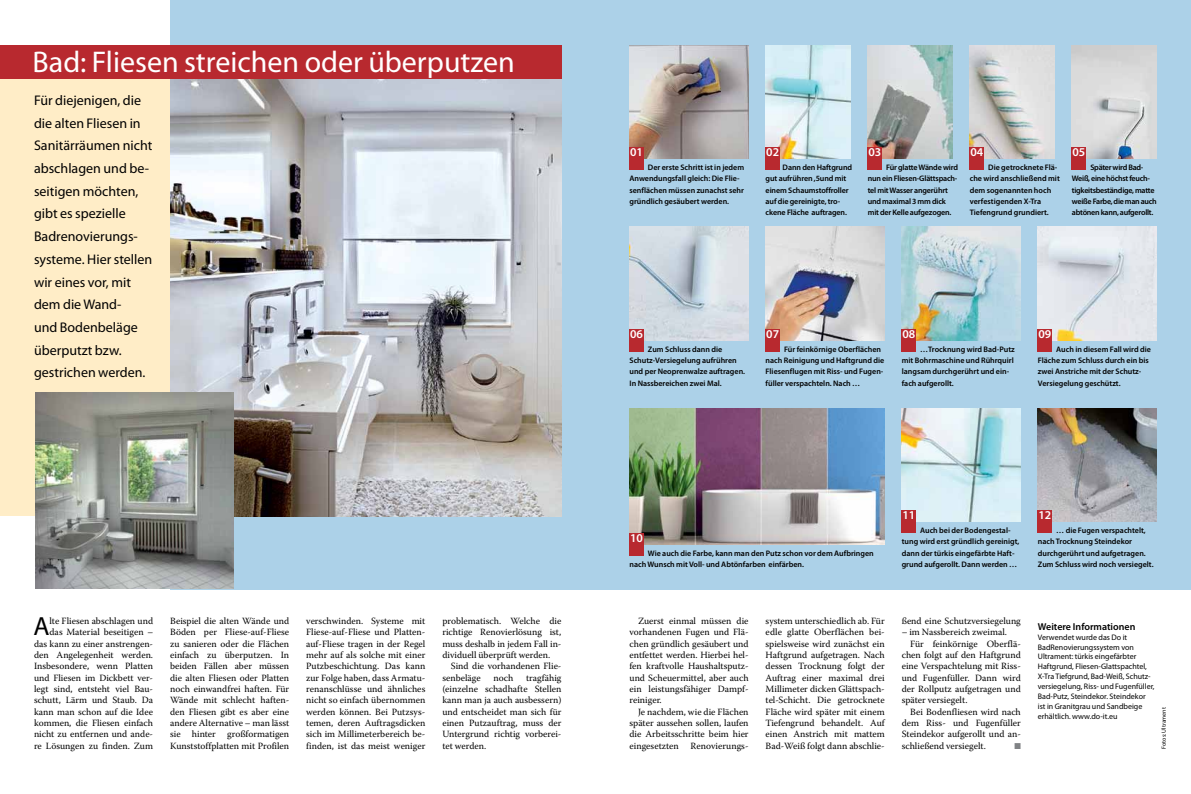
<style>
.page{position:relative;width:1191px;height:794px;background:#fff}
.page>*{position:absolute;margin:0;border:0;box-sizing:border-box;transform-origin:0 0}
.t1{font:30px "Myriad Pro";color:#fff}
.t2{font:26.3px "Myriad Pro";color:#000}
.t3{font:14px/22.7px "Myriad Pro";color:#000}
.t4{font:600 12px "Myriad Pro";color:#fff}
.t5{font:600 10px "Myriad Pro";color:#000}
.t6{font:9.5px/11.3px "Warnock Pro";color:#000;text-align:justify}
.t7{font:8.5px "Zapf Dingbats";color:#808285}
.t8{font:600 8px/11.3px "Myriad Pro";color:#000}
.t9{font:8px/9.9px "Myriad Pro";color:#000}
.t10{font:600 8px/11.3px "Myriad Pro";letter-spacing:-.02em;color:#000}
.t11{font:600 8px/11.3px "Myriad Pro";letter-spacing:-.03em;color:#000}
.t12{font:6px "Myriad Pro";color:#000}
</style>
<div class="page">
<div style="left:595px;top:0;width:596px;height:590px;background:#acd1e8"></div>
<div style="left:170px;top:0;width:425px;height:590px;background:#acd1e8"></div>
<div style="left:0;top:45px;width:561px;height:34px;background:#b8292f"></div>
<div style="left:0;top:79px;width:561px;height:437px;background:#ffedc7"></div>
<img style="left:765px;top:45px;width:85px;height:114px">
<img style="left:867px;top:45px;width:85px;height:114px">
<img style="left:1071px;top:45px;width:86px;height:114px">
<img style="left:969px;top:45px;width:85px;height:114px">
<img style="left:629px;top:45px;width:119px;height:114px">
<img style="left:1037px;top:408px;width:120px;height:114px">
<img style="left:629px;top:227px;width:119px;height:113px">
<img style="left:1037px;top:227px;width:120px;height:113px">
<img style="left:765px;top:227px;width:119px;height:113px">
<img style="left:629px;top:408px;width:255px;height:136px">
<img style="left:901px;top:408px;width:119px;height:114px">
<img style="left:901px;top:227px;width:119px;height:113px">
<div style="left:629px;top:147px;width:14px;height:23px;background:#b8292f"></div>
<div style="left:629px;top:329px;width:14px;height:22px;background:#b8292f"></div>
<div style="left:765px;top:147px;width:15px;height:23px;background:#b8292f"></div>
<div style="left:867px;top:147px;width:15px;height:23px;background:#b8292f"></div>
<div style="left:1071px;top:147px;width:15px;height:23px;background:#b8292f"></div>
<div style="left:969px;top:147px;width:15px;height:23px;background:#b8292f"></div>
<div style="left:1037px;top:329px;width:15px;height:22px;background:#b8292f"></div>
<div style="left:629px;top:533px;width:14px;height:23px;background:#b8292f"></div>
<div style="left:901px;top:510px;width:15px;height:23px;background:#b8292f"></div>
<div style="left:765px;top:329px;width:15px;height:22px;background:#b8292f"></div>
<div style="left:901px;top:329px;width:15px;height:22px;background:#b8292f"></div>
<div style="left:1037px;top:510px;width:15px;height:23px;background:#b8292f"></div>
<img style="left:170px;top:79px;width:391px;height:437px">
<img style="left:35px;top:392px;width:198px;height:197px">
<h1 class="t1" style="left:33px;top:46px;width:484px">Bad: Fliesen streichen oder überputzen</h1>
<p class="t3" style="left:34px;top:89px;width:120px">Für diejenigen, die die alten Fliesen in<br>Sanitärräumen nicht abschlagen und be&shy;seitigen möchten, gibt es spezielle<br>Badrenovierungs&shy;systeme. Hier stellen wir eines vor, mit dem die Wand-<br>und Bodenbeläge überputzt bzw. gestrichen werden.</p>
<p class="t4" style="left:630px;top:146px;width:14px">01</p>
<p class="t4" style="left:766px;top:146px;width:14px">02</p>
<p class="t4" style="left:868px;top:146px;width:14px">03</p>
<p class="t4" style="left:970px;top:146px;width:14px">04</p>
<p class="t4" style="left:1072px;top:146px;width:14px">05</p>
<p class="t8" style="left:629px;top:162px;width:116px;text-indent:18px">Der erste Schritt ist in jedem<br>Anwendungsfall gleich: Die Flie&shy;senflächen müssen zunachst sehr gründlich gesäubert werden.</p>
<p class="t8" style="left:765px;top:162px;width:88px;text-indent:17px">Dann den Haftgrund gut aufrühren ,5und mit einem Schaumstoffroller auf die gereinigte, tro&shy;ckene Fläche auftragen.</p>
<p class="t10" style="left:867px;top:162px;width:92px;text-indent:18px">Für glatte Wände wird nun ein Fliesen-Glättspach&shy;tel mit Wasser angerührt und maximal 3 mm dick mit der Kelle aufgezogen.</p>
<p class="t11" style="left:1072px;top:162px;width:86px;text-indent:18px">Später wird Bad-<br>Weiß, eine höchst feuch&shy;tigkeitsbeständige, matte weiße Farbe, die man auch abtönen kann, aufgerollt.</p>
<p class="t8" style="left:969px;top:162px;width:91px;text-indent:18px">Die getrocknete Flä&shy;che wird anschließend mit dem sogenannten hoch verfestigenden X-Tra<br>Tiefengrund grundiert.</p>
<p class="t4" style="left:630px;top:327px;width:14px">06</p>
<p class="t8" style="left:629px;top:343px;width:117px;text-indent:18px">Zum Schluss dann die<br>Schutz-Versiegelung aufrühren und per Neoprenwalze auftragen.<br>In Nassbereichen zwei Mal.</p>
<p class="t4" style="left:766px;top:327px;width:14px">07</p>
<p class="t4" style="left:902px;top:327px;width:14px">08</p>
<p class="t8" style="left:765px;top:343px;width:120px;text-indent:18px">Für feinkörnige Oberflächen nach Reinigung und Haftgrund die<br>Fliesenflugen mit Riss- und Fugen&shy;füller verspachteln. Nach …</p>
<p class="t8" style="left:901px;top:343px;width:115px;text-indent:18px">…Trocknung wird Bad-Putz mit Bohrmaschine und Rührquirl langsam durchgerührt und ein&shy;fach aufgerollt.</p>
<p class="t4" style="left:1038px;top:327px;width:14px">09</p>
<p class="t8" style="left:1037px;top:343px;width:115px;text-indent:18px">Auch in diesem Fall wird die<br>Fläche zum Schluss durch ein bis zwei Anstriche mit der Schutz-<br>Versiegelung geschützt.</p>
<p class="t4" style="left:902px;top:509px;width:14px">11</p>
<p class="t4" style="left:1038px;top:509px;width:14px">12</p>
<p class="t4" style="left:630px;top:531px;width:14px">10</p>
<p class="t8" style="left:629px;top:547px;width:246px;text-indent:18px">Wie auch die Farbe, kann man den Putz schon vor dem Aufbringen nach Wunsch mit Voll- und Abtönfarben einfärben.</p>
<p class="t8" style="left:901px;top:525px;width:119px;text-indent:18px">Auch bei der Bodengestal&shy;tung wird erst gründlich gereinigt, dann der türkis eingefärbte Haft&shy;grund aufgerollt. Dann werden …</p>
<p class="t8" style="left:1037px;top:525px;width:117px;text-indent:18px">… die Fugen verspachtelt, nach Trocknung Steindekor durchgerührt und aufgetragen.<br>Zum Schluss wird noch versiegelt.</p>
<p class="t6" style="left:34px;top:615px;width:121px;text-align:right">lte Fliesen abschlagen und das Material beseitigen – das kann zu einer anstrengen&shy;den Angelegenheit werden.<br>Insbesondere, wenn Platten und Fliesen im Dickbett ver&shy;legt sind, entsteht viel Bau&shy;schutt, Lärm und Staub. Da kann man schon auf die Idee kommen, die Fliesen einfach nicht zu entfernen und ande&shy;re Lösungen zu finden. Zum</p>
<p class="t6" style="left:901px;top:615px;width:121px">ßend eine Schutzversiegelung</p>
<p class="t6" style="left:442px;top:615px;width:121px">problematisch. Welche die richtige Renovierlösung ist, muss deshalb in jedem Fall in&shy;dividuell überprüft werden.</p>
<p class="t6" style="left:442px;top:660px;width:121px;text-indent:9px">Sind die vorhandenen Flie&shy;senbeläge</p>
<p class="t6" style="left:170px;top:615px;width:121px">Beispiel die alten Wände und Böden per Fliese-auf-Fliese zu sanieren oder die Flächen einfach zu überputzen. In beiden Fällen aber müssen die alten Fliesen oder Platten noch einwandfrei haften. Für Wände mit schlecht haften&shy;den Fliesen gibt es aber eine andere Alternative – man lässt sie hinter großformatigen Kunststoffplatten mit Profilen</p>
<p class="t6" style="left:306px;top:615px;width:121px">verschwinden. Systeme mit Fliese-auf-Fliese und Platten&shy;auf-Fliese tragen in der Regel mehr auf als solche mit einer Putzbeschichtung. Das kann zur Folge haben, dass Armatu&shy;renanschlüsse und ähnliches nicht so einfach übernommen werden können. Bei Putzsys&shy;temen, deren Auftragsdicken sich im Millimeterbereich be&shy;finden, ist das meist weniger</p>
<p class="t6" style="left:629px;top:615px;width:121px;text-indent:9px">Zuerst einmal müssen die vorhandenen Fugen und Flä&shy;chen gründlich gesäubert und entfettet werden. Hierbei hel&shy;fen kraftvolle Haushaltsputz&shy;und Scheuermittel, aber auch ein leistungsfähiger Dampf&shy;reiniger.</p>
<p class="t6" style="left:629px;top:705px;width:121px;text-indent:9px">Je nachdem, wie die Flächen später aussehen sollen, laufen die Arbeitsschritte beim hier eingesetzten Renovierungs-</p>
<p class="t6" style="left:765px;top:615px;width:121px">system unterschiedlich ab. Für edle glatte Oberflächen bei&shy;spielsweise wird zunächst ein Haftgrund aufgetragen. Nach dessen Trocknung folgt der Auftrag einer maximal drei Millimeter dicken Glättspach&shy;tel-Schicht. Die getrocknete Fläche wird später mit einem Tiefengrund behandelt. Auf einen Anstrich mit mattem Bad-Weiß folgt dann abschlie-</p>
<h2 class="t2" style="left:33px;top:612px;width:18px">A</h2>
<p class="t6" style="left:901px;top:626px;width:107px">– im Nassbereich zweimal.</p>
<p class="t6" style="left:910px;top:637px;width:112px">Für feinkörnige Oberflä-</p>
<p class="t6" style="left:901px;top:649px;width:121px">chen folgt auf den Haftgrund</p>
<p class="t6" style="left:901px;top:660px;width:121px">eine Verspachtelung mit Riss-</p>
<p class="t6" style="left:901px;top:671px;width:121px">und Fugenfüller. Dann wird</p>
<p class="t6" style="left:901px;top:683px;width:121px">der Rollputz aufgetragen und</p>
<p class="t6" style="left:901px;top:694px;width:67px">später versiegelt.</p>
<p class="t6" style="left:910px;top:705px;width:112px">Bei Bodenfliesen wird nach</p>
<p class="t6" style="left:901px;top:717px;width:121px">dem Riss- und Fugenfüller</p>
<p class="t6" style="left:901px;top:728px;width:121px">Steindekor aufgerollt und an-</p>
<p class="t6" style="left:901px;top:740px;width:86px">schließend versiegelt.</p>
<p class="t7" style="left:1014px;top:741px;width:8px">■</p>
<p class="t6" style="left:442px;top:671px;width:121px;text-indent:84px">tragfähig (einzelne schadhafte Stellen kann man ja auch ausbessern) und entscheidet man sich für einen Putzauftrag, muss der Untergrund richtig vorberei&shy;tet werden.</p>
<p class="t6" style="left:493px;top:671px;width:21px">noch</p>
<p class="t5" style="left:1037px;top:621px;width:99px">Weitere Informationen</p>
<p class="t9" style="left:1037px;top:632px;width:118px">Verwendet wurde das Do it<br>BadRenovierungssystem von<br>Ultrament: türkis eingefärbter<br>Haftgrund, Fliesen-Glattspachtel,<br>X-Tra Tiefgrund, Bad-Weiß, Schutz&shy;versiegelung, Riss- und Fugenfüller,<br>Bad-Putz, Steindekor. Steindekor ist in Granitgrau und Sandbeige erhältlich. www.do-it.eu</p>
<p class="t12" style="left:1160px;top:748px;width:43px;rotate:-90deg">Fotos: Ultrament</p>
</div>
